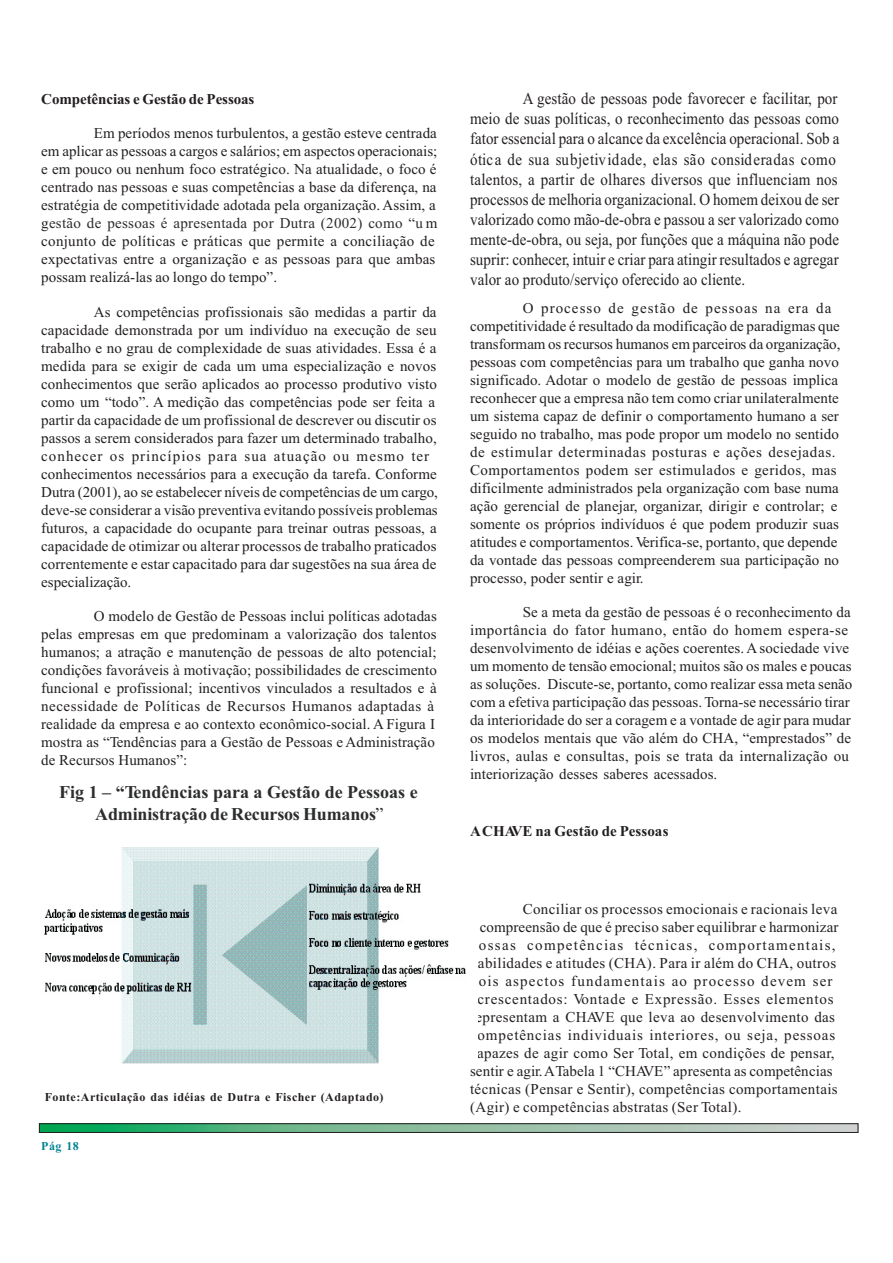
<style>
.page{position:relative;width:893px;height:1263px;background:#fff}
.page>*{position:absolute;margin:0;border:0;box-sizing:border-box;transform-origin:0 0}
.t1{font:700 18px/21.6px "Times New Roman";letter-spacing:-.01em;color:#2c2d2d;text-align:center}
.t2{font:16.8px/20.1px "Times New Roman";letter-spacing:.005em;color:#231f20;scale:.89 1}
.t3{font:15px/18px "Times New Roman";letter-spacing:.01em;color:#231f20}
.t4{font:700 15px "Times New Roman";color:#231f20}
.t5{font:700 12px "Times New Roman";letter-spacing:.04em;color:#231f20}
.t6{font:700 12px "Times New Roman";color:#008293}
.s1{color:#2c2d2d}
.s2{font-weight:400}
</style>
<div class="page">
<svg style="left:41px;top:1126px;width:815px;height:5px;background:#7ebd9a"></svg>
<div style="left:39px;top:1124px;width:819px;height:9px;border:1px solid #231f20"></div>
<img style="left:44px;top:848px;width:422px;height:216px">
<p class="t4" style="left:41px;top:93px;width:214px">Competências e Gestão de Pessoas</p>
<p class="t3" style="left:41px;top:125px;width:398px;text-indent:53px">Em períodos menos turbulentos, a gestão esteve centrada em aplicar as pessoas a cargos e salários; em aspectos operacionais; e em pouco ou nenhum foco estratégico. Na atualidade, o foco é centrado nas pessoas e suas competências a base da diferença, na estratégia de competitividade adotada pela organização. Assim, a g<span class="s1">estão de pessoas é apresentada por Dutra (2002) como “u</span> m conjunto de políticas e práticas que permite a conciliação de expectativas entre a organização e as pessoas para que ambas possam realizá-las ao longo do tempo”.</p>
<p class="t3" style="left:41px;top:304px;width:398px;text-indent:53px">As competências profissionais são medidas a partir da capacidade demonstrada por um indivíduo na execução de seu trabalho e no grau de complexidade de suas atividades. Essa é a medida para se exigir de cada um uma especialização e novos conhecimentos que serão aplicados ao processo produtivo visto como um “todo”. A medição das competências pode ser feita a partir da capacidade de um profissional de descrever ou discutir os passos a serem considerados para fazer um determinado trabalho, conhecer os princípios para sua atuação ou mesmo ter conhecimentos necessários para a execução da tarefa. Conforme Dutra (2001), ao se estabelecer níveis de competências de um cargo, deve-se considerar a visão preventiva evitando possíveis problemas futuros, a capacidade do ocupante para treinar outras pessoas, a capacidade de otimizar ou alterar processos de trabalho praticados correntemente e estar capacitado para dar sugestões na sua área de especialização.</p>
<p class="t3" style="left:41px;top:608px;width:397px;text-indent:53px">O modelo de Gestão de Pessoas inclui políticas adotadas pelas empresas em que predominam a valorização dos talentos humanos; a atração e manutenção de pessoas de alto potencial; condições favoráveis à motivação; possibilidades de crescimento funcional e profissional; incentivos vinculados a resultados e à necessidade de Políticas de Recursos Humanos adaptadas à realidade da empresa e ao contexto econômico-social. A Figura I mostra as “Tendências para a Gestão de Pessoas e Administração de Recursos Humanos”:</p>
<p class="t1" style="left:59px;top:783px;width:360px">Fig 1 – “Tendências para a Gestão de Pessoas e<br>Administração de Recursos Humanos<span class="s2">”</span></p>
<p class="t5" style="left:45px;top:1093px;width:340px">Fonte:Articulação das idéias de Dutra e Fischer (Adaptado)</p>
<p class="t6" style="left:41px;top:1142px;width:39px">Pág 18</p>
<p class="t2" style="left:470px;top:90px;width:416px;text-indent:53px">A gestão de pessoas pode favorecer e facilitar, por meio de suas políticas, o reconhecimento das pessoas como fator essencial para o alcance da excelência operacional. Sob a ótica de sua subjetividade, elas são consideradas como talentos, a partir de olhares diversos que influenciam nos processos de melhoria organizacional. O homem deixou de ser valorizado como mão-de-obra e passou a ser valorizado como mente-de-obra, ou seja, por funções que a máquina não pode suprir: conhecer, intuir e criar para atingir resultados e agregar valor ao produto/serviço oferecido ao cliente.</p>
<p class="t3" style="left:470px;top:300px;width:372px;text-indent:53px">O processo de gestão de pessoas na era da competitividade é resultado da modificação de paradigmas que transformam os recursos humanos em parceiros da organização, pessoas com competências para um trabalho que ganha novo significado. Adotar o modelo de gestão de pessoas implica reconhecer que a empresa não tem como criar unilateralmente um sistema capaz de definir o comportamento humano a ser seguido no trabalho, mas pode propor um modelo no sentido de estimular determinadas posturas e ações desejadas.<br>Comportamentos podem ser estimulados e geridos, mas dificilmente administrados pela organização com base numa ação gerencial de planejar, organizar, dirigir e controlar; e somente os próprios indivíduos é que podem produzir suas atitudes e comportamentos. Verifica-se, portanto, que depende da vontade das pessoas compreenderem sua participação no processo, poder sentir e agir.</p>
<p class="t3" style="left:470px;top:605px;width:384px;text-indent:53px">Se a meta da gestão de pessoas é o reconhecimento da importância do fator humano, então do homem espera-se desenvolvimento de idéias e ações coerentes. A sociedade vive um momento de tensão emocional; muitos são os males e poucas as soluções. Discute-se, portanto, como realizar essa meta senão com a efetiva participação das pessoas. Torna-se necessário tirar da interioridade do ser a coragem e a vontade de agir para mudar os modelos mentais que vão além do CHA, “emprestados” de livros, aulas e consultas, pois se trata da internalização ou interiorização desses saberes acessados.</p>
<p class="t4" style="left:470px;top:826px;width:200px">ACHAVE na Gestão de Pessoas</p>
<p class="t3" style="left:470px;top:902px;width:370px;text-indent:53px">Conciliar os processos emocionais e racionais leva à compreensão de que é preciso saber equilibrar e harmonizar nossas competências técnicas, comportamentais, habilidades e atitudes (CHA). Para ir além do CHA, outros dois aspectos fundamentais ao processo devem ser acrescentados: Vontade e Expressão. Esses elementos representam a CHAVE que leva ao desenvolvimento das competências individuais interiores, ou seja, pessoas capazes de agir como Ser Total, em condições de pensar, sentir e agir. ATabela 1 “CHAVE” apresenta as competências técnicas (Pensar e Sentir), competências comportamentais (Agir) e competências abstratas (Ser Total).</p>
</div>
